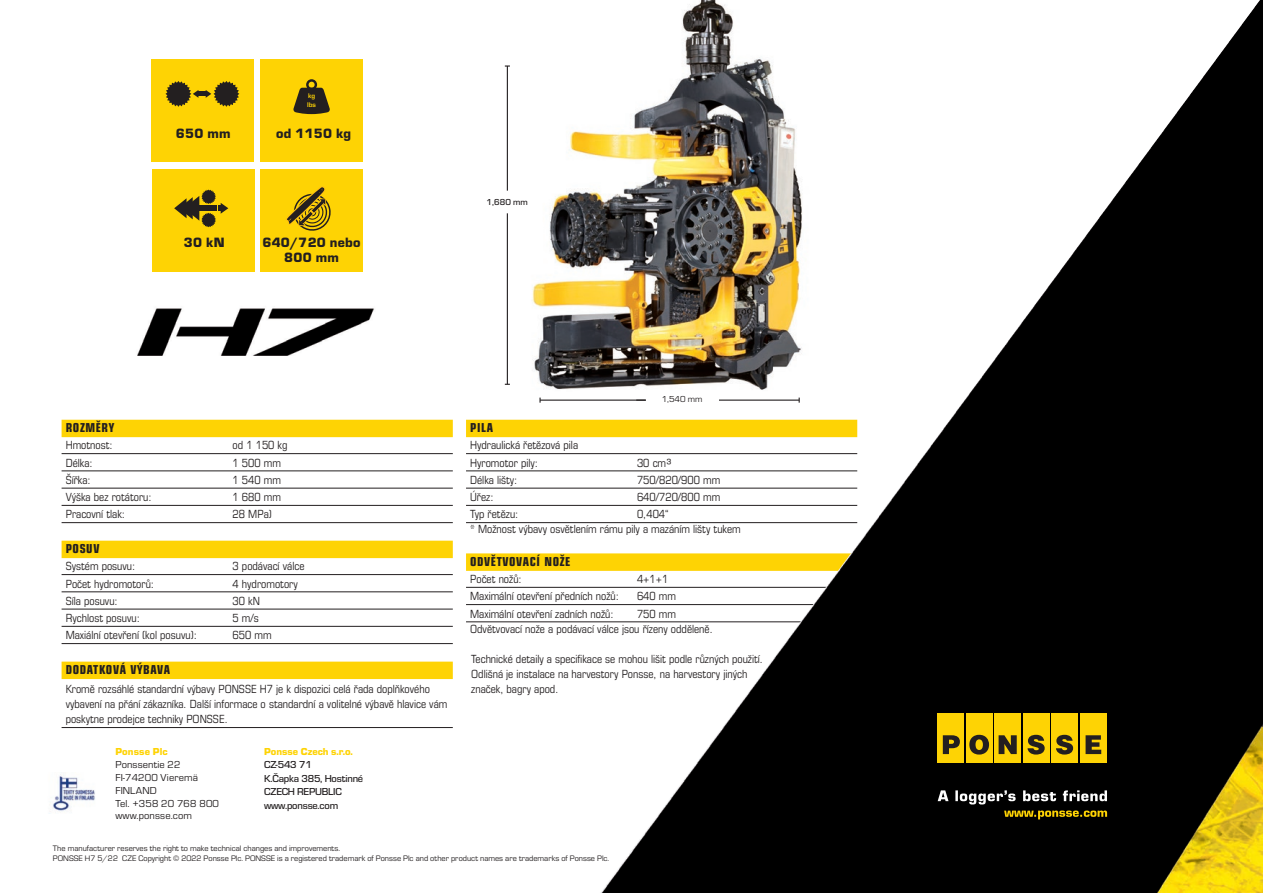
<style>
.page{position:relative;width:1263px;height:893px;background:#fff}
.page>*{position:absolute;margin:0;border:0;box-sizing:border-box;transform-origin:0 0}
.t1{font:900 14.1px "Eurostile";letter-spacing:.02em;color:#231f20}
.uusi_taulukko_OTS{font:700 condensed 12.3px "Eurostile LT Pro";letter-spacing:.05em;color:#231f20}
.Taulukko{font:condensed 11.25px/15px "Eurostile LT Pro";color:#231f20}
.uusi_taulukko{font:condensed 11.25px "Eurostile LT Pro";color:#231f20}
.Kuvateksti{font:10.5px "Eurostile";letter-spacing:.01em;color:#231f20}
.Väliots{font:500 10.5px "Eurostile";letter-spacing:-.02em;color:#231f20}
.Väliots-2{font:900 10.5px "Eurostile";color:#fed304}
.Kuvateksti-2{font:900 10.5px "Eurostile";letter-spacing:.01em;color:#fed304}
.Leipis{font:500 9px "Eurostile";color:#231f20}
.Leipis-2{font:9px "Eurostile";color:#231f20}
.t2{font:8.25px "Eurostile";color:#231f20}
.t3{font:700 7.05px "Eurostile";color:#fed304}
</style>
<div class="page">
<div style="left:466px;top:420px;width:391px;height:17px;background:#fed304"></div>
<hr style="left:466px;top:453px;width:391px;height:1px;background:#231f20">
<hr style="left:466px;top:471px;width:391px;height:1px;background:#231f20">
<hr style="left:466px;top:488px;width:391px;height:1px;background:#231f20">
<hr style="left:466px;top:505px;width:391px;height:1px;background:#231f20">
<hr style="left:466px;top:522px;width:391px;height:1px;background:#231f20">
<div style="left:466px;top:553px;width:391px;height:18px;background:#fed304"></div>
<hr style="left:466px;top:587px;width:391px;height:1px;background:#231f20">
<hr style="left:466px;top:604px;width:391px;height:1px;background:#231f20">
<hr style="left:466px;top:622px;width:391px;height:1px;background:#231f20">
<img style="left:137px;top:59px;width:237px;height:297px">
<img style="left:504px;top:65px;width:96px;height:335px">
<img style="left:600px;top:0;width:663px;height:893px">
<hr style="left:507px;top:66px;width:1px;height:125px;background:#231f20">
<hr style="left:540px;top:400px;width:106px;height:1px;background:#231f20">
<hr style="left:507px;top:213px;width:1px;height:171px;background:#231f20">
<hr style="left:636px;top:400px;width:163px;height:1px;background:#231f20">
<div style="left:646px;top:396px;width:72px;height:12px;background:#fff"></div>
<div style="left:62px;top:420px;width:391px;height:17px;background:#fed304"></div>
<hr style="left:62px;top:453px;width:391px;height:1px;background:#231f20">
<hr style="left:62px;top:471px;width:391px;height:1px;background:#231f20">
<hr style="left:62px;top:488px;width:391px;height:1px;background:#231f20">
<hr style="left:62px;top:505px;width:391px;height:1px;background:#231f20">
<hr style="left:62px;top:522px;width:391px;height:1px;background:#231f20">
<div style="left:62px;top:541px;width:391px;height:17px;background:#fed304"></div>
<hr style="left:62px;top:574px;width:391px;height:1px;background:#231f20">
<hr style="left:62px;top:592px;width:391px;height:1px;background:#231f20">
<hr style="left:62px;top:609px;width:391px;height:1px;background:#231f20">
<hr style="left:62px;top:626px;width:391px;height:1px;background:#231f20">
<hr style="left:62px;top:643px;width:391px;height:1px;background:#231f20">
<div style="left:62px;top:662px;width:391px;height:17px;background:#fed304"></div>
<hr style="left:62px;top:727px;width:391px;height:1px;background:#231f20">
<img style="left:49px;top:774px;width:46px;height:40px">
<div style="left:152px;top:169px;width:103px;height:103px;background:#fed304"></div>
<svg style="left:174px;top:189px;width:54px;height:38px"></svg>
<div style="left:260px;top:169px;width:103px;height:103px;background:#fed304"></div>
<svg style="left:286px;top:186px;width:45px;height:45px"></svg>
<div style="left:151px;top:60px;width:103px;height:102px;background:#fed304"></div>
<svg style="left:165px;top:81px;width:74px;height:26px"></svg>
<div style="left:260px;top:60px;width:103px;height:102px;background:#fed304"></div>
<svg style="left:293px;top:79px;width:37px;height:35px"></svg>
<div style="left:938px;top:713px;width:26px;height:49px;background:#fed304"></div>
<div style="left:966px;top:713px;width:26px;height:49px;background:#fed304"></div>
<div style="left:994px;top:713px;width:27px;height:49px;background:#fed304"></div>
<div style="left:1023px;top:713px;width:26px;height:49px;background:#fed304"></div>
<div style="left:1051px;top:713px;width:26px;height:49px;background:#fed304"></div>
<div style="left:1080px;top:713px;width:26px;height:49px;background:#fed304"></div>
<svg style="left:998px;top:735px;width:19px;height:19px"></svg>
<svg style="left:1027px;top:735px;width:18px;height:20px"></svg>
<svg style="left:1085px;top:735px;width:16px;height:19px"></svg>
<svg style="left:943px;top:735px;width:17px;height:19px"></svg>
<svg style="left:969px;top:735px;width:20px;height:20px"></svg>
<svg style="left:1056px;top:735px;width:17px;height:20px"></svg>
<svg style="left:1004px;top:810px;width:103px;height:9px"></svg>
<svg style="left:938px;top:790px;width:169px;height:14px"></svg>
<p class="t3" style="left:308px;top:91px;width:8px">kg</p>
<p class="t3" style="left:307px;top:99px;width:10px">lbs</p>
<p class="t1" style="left:176px;top:123px;width:56px">650 mm</p>
<p class="t1" style="left:276px;top:123px;width:77px">od 1150 kg</p>
<p class="t1" style="left:184px;top:232px;width:42px">30 kN</p>
<p class="t1" style="left:262px;top:232px;width:100px">640/720 nebo</p>
<p class="t1" style="left:284px;top:247px;width:56px">800 mm</p>
<p class="Leipis" style="left:487px;top:196px;width:43px">1,680 mm</p>
<p class="uusi_taulukko_OTS" style="left:66px;top:420px;width:50px">ROZMĚRY</p>
<p class="uusi_taulukko" style="left:66px;top:439px;width:48px">Hmotnost:</p>
<p class="uusi_taulukko" style="left:233px;top:439px;width:56px">od 1 150 kg</p>
<p class="uusi_taulukko" style="left:66px;top:456px;width:28px">Délka:</p>
<p class="uusi_taulukko" style="left:233px;top:456px;width:50px">1 500 mm</p>
<p class="uusi_taulukko" style="left:66px;top:473px;width:26px">Šířka:</p>
<p class="uusi_taulukko" style="left:233px;top:473px;width:50px">1 540 mm</p>
<p class="uusi_taulukko" style="left:66px;top:490px;width:87px">Výška bez rotátoru:</p>
<p class="uusi_taulukko" style="left:233px;top:490px;width:50px">1 680 mm</p>
<p class="uusi_taulukko" style="left:66px;top:508px;width:61px">Pracovní tlak:</p>
<p class="uusi_taulukko" style="left:233px;top:508px;width:41px">28 MPa)</p>
<p class="uusi_taulukko_OTS" style="left:66px;top:541px;width:35px">POSUV</p>
<p class="uusi_taulukko" style="left:66px;top:560px;width:71px">Systém posuvu:</p>
<p class="uusi_taulukko" style="left:233px;top:560px;width:73px">3 podávací válce</p>
<p class="uusi_taulukko" style="left:66px;top:577px;width:90px">Počet hydromotorů:</p>
<p class="uusi_taulukko" style="left:233px;top:577px;width:67px">4 hydromotory</p>
<p class="uusi_taulukko" style="left:66px;top:594px;width:53px">Síla posuvu:</p>
<p class="uusi_taulukko" style="left:233px;top:594px;width:29px">30 kN</p>
<p class="uusi_taulukko" style="left:66px;top:611px;width:76px">Rychlost posuvu:</p>
<p class="uusi_taulukko" style="left:233px;top:611px;width:28px">5 m/s</p>
<p class="uusi_taulukko" style="left:66px;top:629px;width:133px">Maxiální otevření (kol posuvu):</p>
<p class="uusi_taulukko" style="left:233px;top:629px;width:40px">650 mm</p>
<p class="uusi_taulukko_OTS" style="left:66px;top:662px;width:106px">DODATKOVÁ VÝBAVA</p>
<p class="Taulukko" style="left:66px;top:682px;width:383px">Kromě rozsáhlé standardní výbavy PONSSE H7 je k dispozici celá řada doplňkového vybavení na přání zákazníka. Další informace o standardní a volitelné výbavě hlavice vám poskytne prodejce techniky PONSSE.</p>
<p class="Kuvateksti-2" style="left:115px;top:744px;width:54px">Ponsse Plc</p>
<p class="Kuvateksti" style="left:115px;top:757px;width:67px">Ponssentie 22</p>
<p class="Kuvateksti" style="left:115px;top:770px;width:84px">FI-74200 Vieremä</p>
<p class="Kuvateksti" style="left:115px;top:783px;width:43px">FINLAND</p>
<p class="Kuvateksti" style="left:115px;top:796px;width:105px">Tel. +358 20 768 800</p>
<p class="Kuvateksti" style="left:115px;top:809px;width:78px">www.ponsse.com</p>
<p class="Väliots-2" style="left:264px;top:744px;width:90px">Ponsse Czech s.r.o.</p>
<p class="Väliots" style="left:264px;top:758px;width:49px">CZ-543 71</p>
<p class="Väliots" style="left:264px;top:771px;width:101px">K.Čapka 385, Hostinné</p>
<p class="Väliots" style="left:264px;top:785px;width:79px">CZECH REPUBLIC</p>
<p class="Väliots" style="left:264px;top:798px;width:76px">www.ponsse.com</p>
<p class="Leipis-2" style="left:662px;top:393px;width:42px">1,540 mm</p>
<p class="uusi_taulukko_OTS" style="left:470px;top:420px;width:24px">PILA</p>
<p class="uusi_taulukko" style="left:470px;top:439px;width:109px">Hydraulická řetězová pila</p>
<p class="uusi_taulukko" style="left:470px;top:456px;width:69px">Hyromotor pily:</p>
<p class="uusi_taulukko" style="left:637px;top:456px;width:36px">30 cm³</p>
<p class="uusi_taulukko" style="left:470px;top:473px;width:49px">Délka lišty:</p>
<p class="uusi_taulukko" style="left:637px;top:473px;width:85px">750/820/900 mm</p>
<p class="uusi_taulukko" style="left:470px;top:490px;width:25px">Úřez:</p>
<p class="uusi_taulukko" style="left:637px;top:490px;width:85px">640/720/800 mm</p>
<p class="uusi_taulukko" style="left:470px;top:508px;width:50px">Typ řetězu:</p>
<p class="uusi_taulukko" style="left:637px;top:508px;width:33px">0,404“</p>
<p class="Taulukko" style="left:470px;top:522px;width:272px">* Možnost výbavy osvětlením rámu pily a mazáním lišty tukem</p>
<p class="uusi_taulukko_OTS" style="left:470px;top:554px;width:102px">ODVĚTVOVACÍ NOŽE</p>
<p class="uusi_taulukko" style="left:470px;top:572px;width:53px">Počet nožů:</p>
<p class="uusi_taulukko" style="left:637px;top:572px;width:33px">4+1+1</p>
<p class="uusi_taulukko" style="left:470px;top:590px;width:150px">Maximální otevření předních nožů:</p>
<p class="uusi_taulukko" style="left:637px;top:590px;width:40px">640 mm</p>
<p class="uusi_taulukko" style="left:470px;top:607px;width:145px">Maximální otevření zadních nožů:</p>
<p class="uusi_taulukko" style="left:637px;top:607px;width:40px">750 mm</p>
<p class="Taulukko" style="left:470px;top:621px;width:244px">Odvětvovací nože a podávací válce jsou řízeny odděleně.</p>
<p class="Taulukko" style="left:471px;top:651px;width:293px">Technické detaily a specifikace se mohou lišit podle různých použití.<br>Odlišná je instalace na harvestory Ponsse, na harvestory jiných značek, bagry apod.</p>
<p class="t2" style="left:53px;top:843px;width:289px">The manufacturer reserves the right to make technical changes and improvements.</p>
<p class="t2" style="left:53px;top:852px;width:558px">PONSSE H7 5/22 CZE Copyright © 2022 Ponsse Plc. PONSSE is a registered trademark of Ponsse Plc and other product names are trademarks of Ponsse Plc.</p>
</div>
